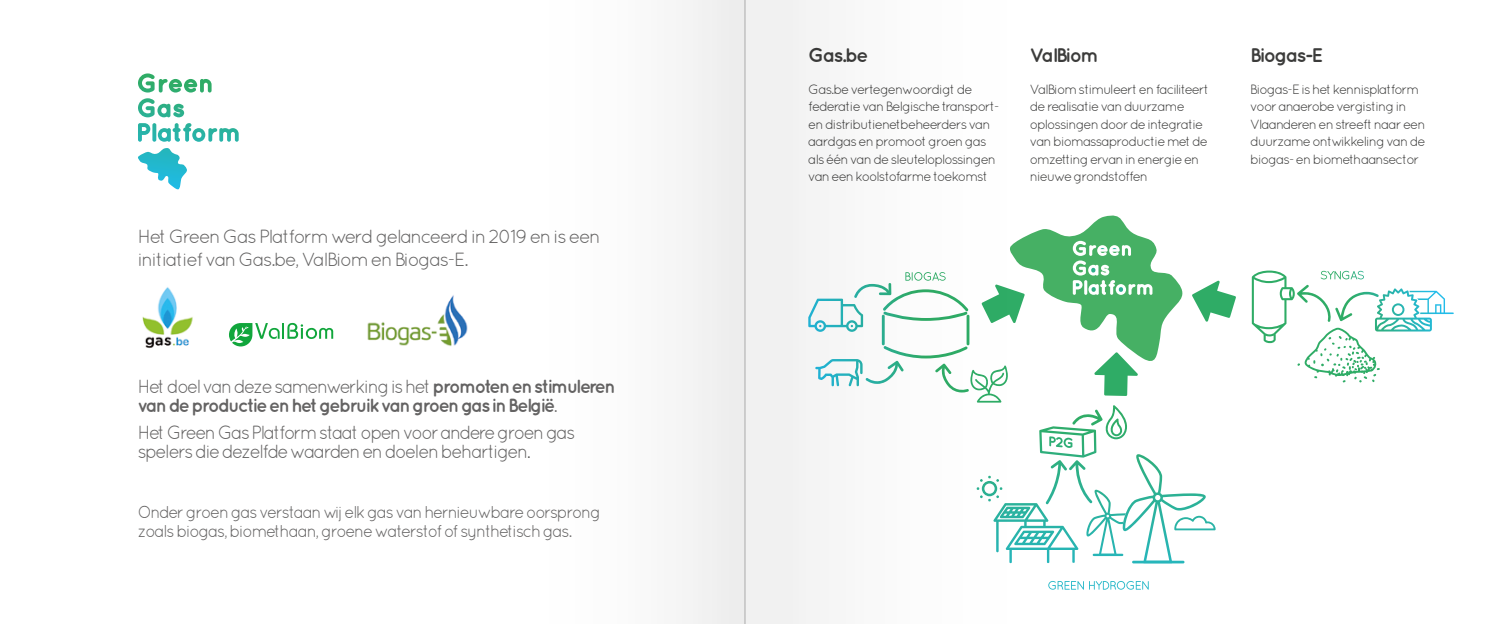
<style>
.page{position:relative;width:1489px;height:624px;background:#fff}
.page>*{position:absolute;margin:0;border:0;box-sizing:border-box;transform-origin:0 0}
.t1{font:700 19.62px "Quicksand";letter-spacing:-.075em;color:#3c3c3b}
.t2{font:700 19px/19.4px "Quicksand";letter-spacing:-.085em;color:#646363;scale:.96 1}
.t3{font:19px/19.4px "Quicksand";letter-spacing:-.085em;color:#646363;scale:.96 1}
.t4{font:19px/22.9px "Quicksand";letter-spacing:-.085em;color:#646363}
.t5{font:17.12px/19.4px "Quicksand";letter-spacing:-.075em;color:#646363;scale:.96 1}
.t6{font:13.38px/17.5px "Quicksand";letter-spacing:-.075em;color:#3c3c3b}
.s1{font-weight:400}
.s2{font-size:17.12px;color:#3c3c3b}
</style>
<div class="page">
<svg style="left:138px;top:73px;width:73px;height:19px"></svg>
<svg style="left:138px;top:98px;width:46px;height:19px"></svg>
<svg style="left:138px;top:123px;width:12px;height:19px"></svg>
<svg style="left:152px;top:123px;width:4px;height:19px"></svg>
<svg style="left:158px;top:123px;width:81px;height:19px"></svg>
<svg style="left:138px;top:148px;width:49px;height:42px"></svg>
<img style="left:142px;top:287px;width:51px;height:61px">
<svg style="left:229px;top:323px;width:104px;height:23px"></svg>
<img style="left:367px;top:295px;width:101px;height:51px">
<svg style="left:1048px;top:581px;width:100px;height:8px"></svg>
<svg style="left:1020px;top:215px;width:215px;height:348px"></svg>
<svg style="left:1251px;top:270px;width:202px;height:112px"></svg>
<div style="left:537px;top:0;width:207px;height:624px;background:#f9f9f9"></div>
<div style="left:744px;top:0;width:276px;height:624px;background:#f9f9f9"></div>
<hr style="left:744px;top:0;width:1px;height:624px;background:#a8a8a7">
<h2 class="t4" style="left:138px;top:225px;width:464px">Het Green Gas Platform werd gelanceerd in 2019 en is een initiatief van Gas.be, ValBiom en Biogas-E.</h2>
<h2 class="t2" style="left:138px;top:376px;width:499px"><span class="s1">Het doel van deze samenwerking is het</span> promoten en stimuleren van de productie en het gebruik van groen gas in België<span class="s1">.</span></h2>
<h2 class="t3" style="left:138px;top:422px;width:457px">Het Green Gas Platform staat open voor andere groen gas spelers die dezelfde waarden en doelen behartigen<span class="s2">.</span></h2>
<p class="t5" style="left:138px;top:502px;width:484px">Onder groen gas verstaan wij elk gas van hernieuwbare oorsprong zoals biogas, biomethaan, groene waterstof of synthetisch gas.</p>
<h1 class="t1" style="left:808px;top:43px;width:62px">Gas.be</h1>
<p class="t6" style="left:808px;top:80px;width:193px">Gas.be vertegenwoordigt de federatie van Belgische transport&shy;en distributienetbeheerders van aardgas en promoot groen gas als één van de sleuteloplossingen van een koolstofarme toekomst</p>
<h1 class="t1" style="left:1029px;top:43px;width:71px">ValBiom</h1>
<p class="t6" style="left:1029px;top:80px;width:181px">ValBiom stimuleert en faciliteert de realisatie van duurzame oplossingen door de integratie van biomassaproductie met de omzetting ervan in energie en nieuwe grondstoffen</p>
<h1 class="t1" style="left:1250px;top:43px;width:74px">Biogas-E</h1>
<p class="t6" style="left:1250px;top:80px;width:177px">Biogas-E is het kennisplatform voor anaerobe vergisting in<br>Vlaanderen en streeft naar een duurzame ontwikkeling van de biogas- en biomethaansector</p>
</div>
